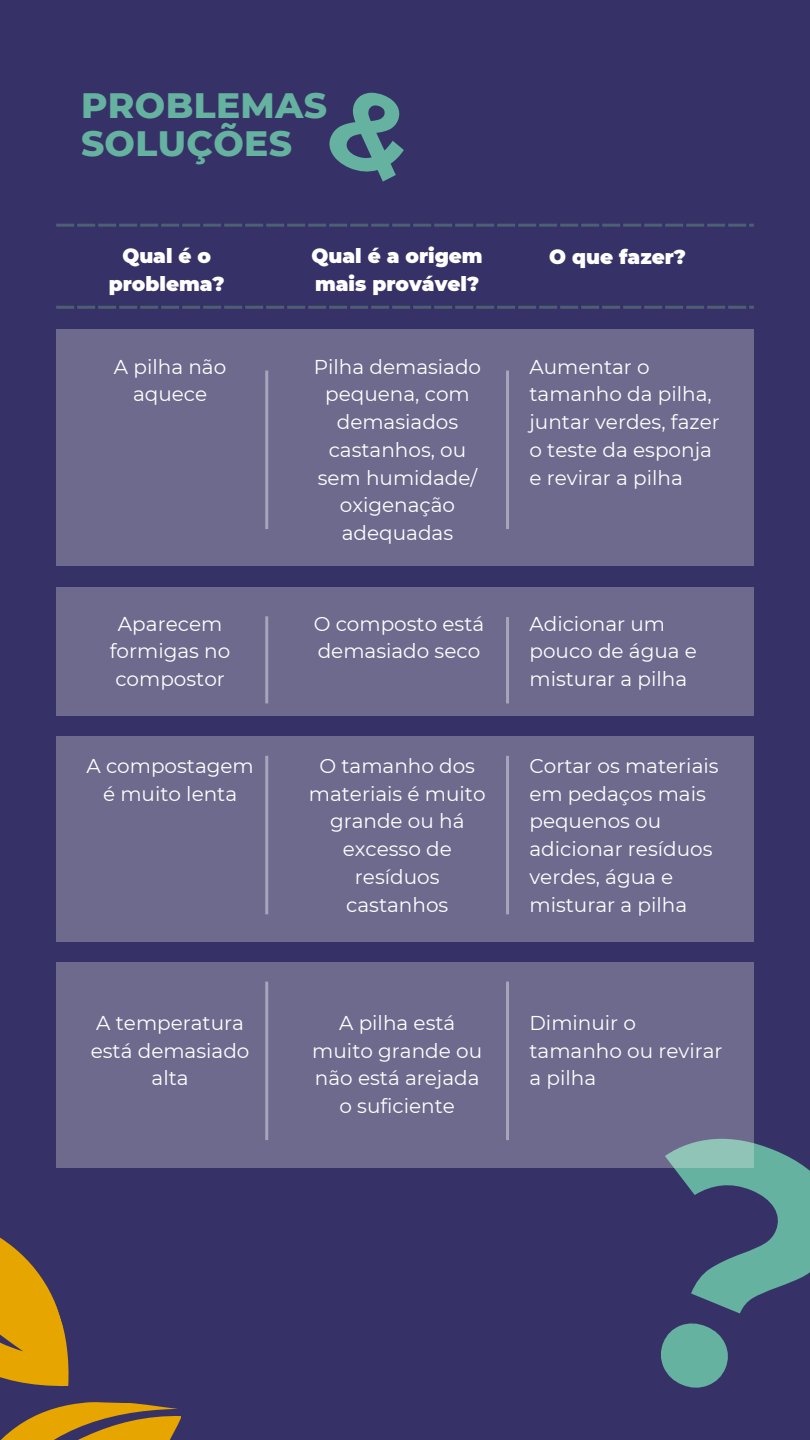
<style>
.page{position:relative;width:810px;height:1440px;background:#363267}
.page>*{position:absolute;margin:0;border:0;box-sizing:border-box;transform-origin:0 0}
.t1{font:800 36px "Montserrat";letter-spacing:.01em;color:#66b2a0}
.t2{font:20px/27.8px "Montserrat";color:#fff;text-align:center}
.t3{font:900 20px/27.8px "Montserrat";color:#fff;text-align:center}
</style>
<div class="page">
<svg style="left:0;top:1237px;width:181px;height:203px"></svg>
<div style="left:56px;top:330px;width:698px;height:236px;background:#6d6a8e"></div>
<div style="left:56px;top:587px;width:698px;height:129px;background:#6d6a8e"></div>
<div style="left:56px;top:737px;width:698px;height:205px;background:#6d6a8e"></div>
<div style="left:56px;top:963px;width:698px;height:205px;background:#6d6a8e"></div>
<svg style="left:56px;top:224px;width:698px;height:3px;background:#475470"></svg>
<svg style="left:56px;top:306px;width:698px;height:3px;background:#475570"></svg>
<hr style="left:265px;top:371px;width:3px;height:158px;background:#fff">
<hr style="left:265px;top:756px;width:3px;height:158px;background:#fff">
<hr style="left:265px;top:982px;width:3px;height:158px;background:#fff">
<hr style="left:265px;top:616px;width:3px;height:87px;background:#fff">
<hr style="left:506px;top:371px;width:3px;height:158px;background:#fff">
<hr style="left:506px;top:756px;width:3px;height:158px;background:#fff">
<hr style="left:506px;top:982px;width:3px;height:158px;background:#fff">
<hr style="left:506px;top:617px;width:3px;height:86px;background:#fff">
<p class="t1" style="left:81px;top:83px;width:248px">PROBLEMAS</p>
<p class="t1" style="left:81px;top:121px;width:213px">SOLUÇÕES</p>
<p class="t3" style="left:109px;top:242px;width:117px">Qual é o problema?</p>
<p class="t3" style="left:311px;top:242px;width:173px">Qual é a origem</p>
<p class="t3" style="left:549px;top:243px;width:138px">O que fazer?</p>
<p class="t3" style="left:315px;top:270px;width:166px">mais provável?</p>
<p class="t2" style="left:114px;top:353px;width:114px">A pilha não aquece</p>
<p class="t2" style="left:314px;top:353px;width:169px">Pilha demasiado pequena, com demasiados castanhos, ou sem humidade/ oxigenação adequadas</p>
<p class="t2" style="left:529px;top:353px;width:192px;text-align:left">Aumentar o tamanho da pilha, juntar verdes, fazer o teste da esponja e revirar a pilha</p>
<p class="t2" style="left:110px;top:610px;width:122px">Aparecem formigas no compostor</p>
<p class="t2" style="left:314px;top:610px;width:172px;text-align:left">O composto está demasiado seco</p>
<p class="t2" style="left:529px;top:610px;width:169px;text-align:left">Adicionar um pouco de água e misturar a pilha</p>
<p class="t2" style="left:86px;top:752px;width:169px">A compostagem é muito lenta</p>
<p class="t2" style="left:309px;top:752px;width:178px">O tamanho dos materiais é muito grande ou há excesso de resíduos castanhos</p>
<p class="t2" style="left:529px;top:752px;width:191px;text-align:left">Cortar os materiais em pedaços mais pequenos ou adicionar resíduos verdes, água e misturar a pilha</p>
<p class="t2" style="left:91px;top:1009px;width:160px">A temperatura está demasiado alta</p>
<p class="t2" style="left:312px;top:1009px;width:171px">A pilha está muito grande ou não está arejada o suficiente</p>
<p class="t2" style="left:529px;top:1009px;width:195px;text-align:left">Diminuir o tamanho ou revirar a pilha</p>
</div>
